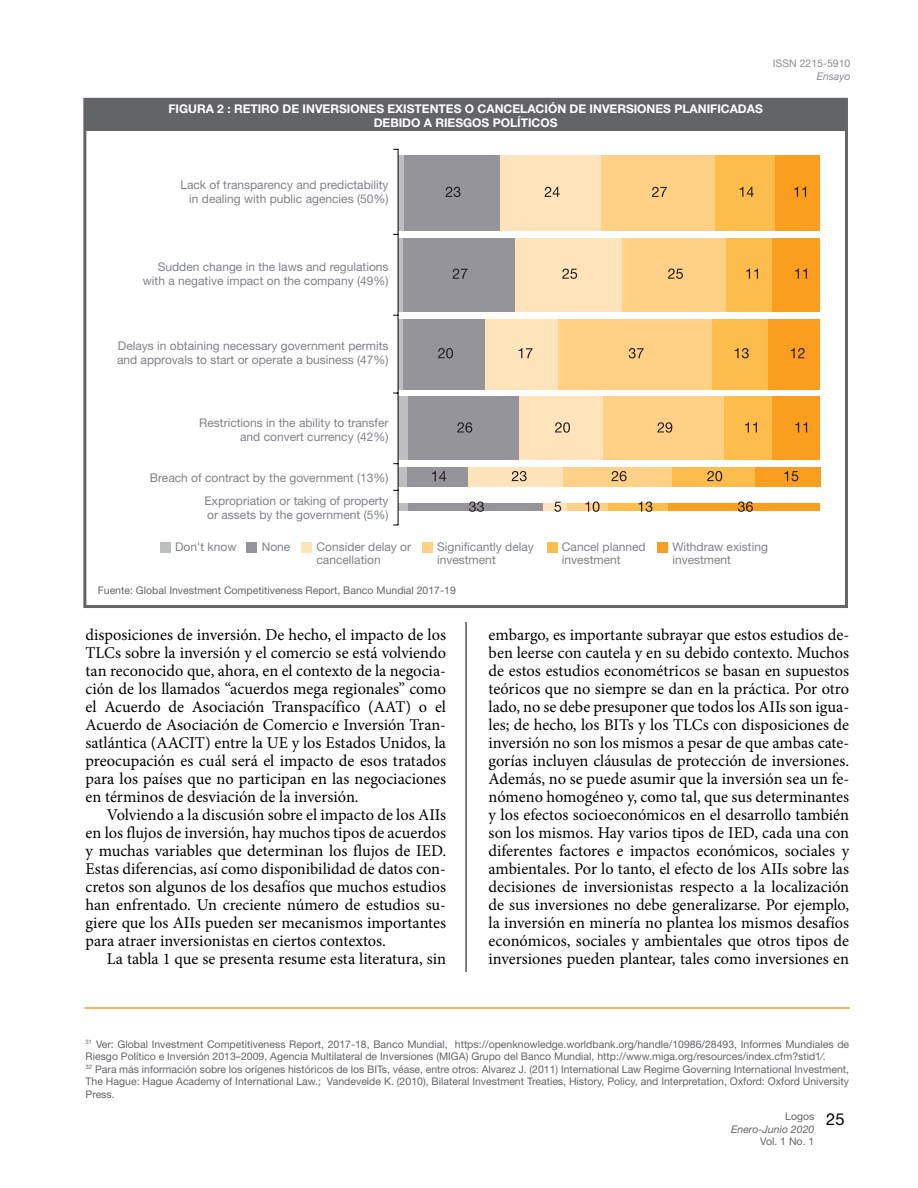
<style>
.page{position:relative;width:918px;height:1188px;background:#fff}
.page>*{position:absolute;margin:0;border:0;box-sizing:border-box;transform-origin:0 0}
.t1{font:16.5px/18px "Minion Pro";color:#000;text-align:justify}
.t2{font:12px/13.5px "Helvetica Neue LT Std";color:#808285}
.t3{font:700 12px/14.4px "Helvetica Neue LT Std";color:#fff;text-align:center}
.t4{font:10.5px/12.6px "Helvetica Neue LT Std";color:#636466}
.t5{font:italic 10.5px/12.6px "Helvetica Neue LT Std";color:#636466}
.t6{font:10.5px "Helvetica Neue LT Std";color:#8c8c90}
.t7{font:italic 10.5px "Helvetica Neue LT Std";color:#8c8c90}
.s1{font-style:normal}
.s2{font-style:normal;font-size:16.5px;color:#000}
</style>
<div class="page">
<hr style="left:85px;top:1007px;width:765px;height:2px;background:#fa9e1f">
<hr style="left:466px;top:622px;width:1px;height:350px;background:#000">
<div style="left:85px;top:99px;width:762px;height:31px;background:#636466"></div>
<div style="left:83px;top:98px;width:765px;height:510px;border:3px solid #636466"></div>
<div style="left:398px;top:238px;width:5px;height:73px;background:#bdbfbf"></div>
<div style="left:403px;top:238px;width:112px;height:73px;background:#949499"></div>
<div style="left:515px;top:238px;width:107px;height:73px;background:#ffe3ba"></div>
<div style="left:622px;top:238px;width:105px;height:73px;background:#ffd187"></div>
<div style="left:727px;top:238px;width:45px;height:73px;background:#fcbd4d"></div>
<div style="left:772px;top:238px;width:48px;height:73px;background:#fa9e1f"></div>
<svg style="left:453px;top:269px;width:14px;height:10px"></svg>
<svg style="left:562px;top:269px;width:15px;height:10px"></svg>
<svg style="left:668px;top:269px;width:15px;height:10px"></svg>
<svg style="left:746px;top:269px;width:12px;height:10px"></svg>
<svg style="left:795px;top:269px;width:12px;height:10px"></svg>
<div style="left:398px;top:319px;width:5px;height:70px;background:#bdbfbf"></div>
<div style="left:403px;top:319px;width:83px;height:70px;background:#949499"></div>
<div style="left:486px;top:319px;width:72px;height:70px;background:#ffe3ba"></div>
<div style="left:558px;top:319px;width:154px;height:70px;background:#ffd187"></div>
<div style="left:712px;top:319px;width:56px;height:70px;background:#fcbd4d"></div>
<div style="left:768px;top:319px;width:52px;height:70px;background:#fa9e1f"></div>
<svg style="left:438px;top:348px;width:15px;height:10px"></svg>
<svg style="left:519px;top:348px;width:14px;height:10px"></svg>
<svg style="left:629px;top:348px;width:15px;height:10px"></svg>
<svg style="left:735px;top:348px;width:14px;height:10px"></svg>
<svg style="left:791px;top:348px;width:14px;height:10px"></svg>
<div style="left:398px;top:397px;width:10px;height:63px;background:#bdbfbf"></div>
<div style="left:408px;top:397px;width:112px;height:63px;background:#949499"></div>
<div style="left:520px;top:397px;width:83px;height:63px;background:#ffe3ba"></div>
<div style="left:603px;top:397px;width:121px;height:63px;background:#ffd187"></div>
<div style="left:724px;top:397px;width:48px;height:63px;background:#fcbd4d"></div>
<div style="left:772px;top:397px;width:48px;height:63px;background:#fa9e1f"></div>
<svg style="left:457px;top:422px;width:15px;height:11px"></svg>
<svg style="left:555px;top:422px;width:15px;height:11px"></svg>
<svg style="left:657px;top:422px;width:15px;height:11px"></svg>
<svg style="left:745px;top:422px;width:12px;height:11px"></svg>
<svg style="left:795px;top:422px;width:12px;height:11px"></svg>
<div style="left:398px;top:467px;width:9px;height:20px;background:#bdbfbf"></div>
<div style="left:407px;top:467px;width:61px;height:20px;background:#949499"></div>
<div style="left:468px;top:467px;width:96px;height:20px;background:#ffe3ba"></div>
<div style="left:564px;top:467px;width:108px;height:20px;background:#ffd187"></div>
<div style="left:672px;top:467px;width:83px;height:20px;background:#fcbd4d"></div>
<div style="left:755px;top:467px;width:65px;height:20px;background:#fa9e1f"></div>
<svg style="left:432px;top:471px;width:14px;height:10px"></svg>
<svg style="left:512px;top:471px;width:15px;height:10px"></svg>
<svg style="left:611px;top:471px;width:16px;height:10px"></svg>
<svg style="left:707px;top:471px;width:15px;height:10px"></svg>
<svg style="left:784px;top:471px;width:14px;height:10px"></svg>
<div style="left:398px;top:155px;width:6px;height:75px;background:#bdbfbf"></div>
<div style="left:404px;top:155px;width:96px;height:75px;background:#949499"></div>
<div style="left:500px;top:155px;width:102px;height:75px;background:#ffe3ba"></div>
<div style="left:602px;top:155px;width:113px;height:75px;background:#ffd187"></div>
<div style="left:715px;top:155px;width:60px;height:75px;background:#fcbd4d"></div>
<div style="left:775px;top:155px;width:45px;height:75px;background:#fa9e1f"></div>
<svg style="left:545px;top:187px;width:15px;height:10px"></svg>
<svg style="left:652px;top:187px;width:15px;height:10px"></svg>
<svg style="left:740px;top:187px;width:14px;height:10px"></svg>
<svg style="left:794px;top:187px;width:12px;height:10px"></svg>
<svg style="left:446px;top:187px;width:15px;height:10px"></svg>
<div style="left:408px;top:504px;width:135px;height:7px;background:#949499"></div>
<div style="left:543px;top:504px;width:24px;height:7px;background:#ffe3ba"></div>
<div style="left:567px;top:504px;width:41px;height:7px;background:#ffd187"></div>
<div style="left:608px;top:504px;width:60px;height:7px;background:#fcbd4d"></div>
<div style="left:668px;top:504px;width:152px;height:7px;background:#fa9e1f"></div>
<svg style="left:469px;top:502px;width:15px;height:10px"></svg>
<svg style="left:554px;top:502px;width:7px;height:10px"></svg>
<svg style="left:585px;top:502px;width:14px;height:10px"></svg>
<svg style="left:638px;top:502px;width:14px;height:10px"></svg>
<svg style="left:738px;top:502px;width:15px;height:10px"></svg>
<div style="left:398px;top:504px;width:10px;height:7px;background:#bdbfbf"></div>
<hr style="left:398px;top:149px;width:1px;height:376px;background:#000">
<div style="left:160px;top:542px;width:10px;height:11px;background:#bdbfbf"></div>
<div style="left:301px;top:542px;width:11px;height:11px;background:#ffe3ba"></div>
<div style="left:422px;top:542px;width:10px;height:11px;background:#ffd187"></div>
<div style="left:547px;top:542px;width:10px;height:11px;background:#fcbd4d"></div>
<div style="left:657px;top:542px;width:11px;height:11px;background:#fa9e1f"></div>
<div style="left:247px;top:542px;width:10px;height:11px;background:#949499"></div>
<p class="t6" style="left:773px;top:57px;width:79px">ISSN 2215-5910</p>
<p class="t3" style="left:168px;top:101px;width:596px">FIGURA 2 : RETIRO DE INVERSIONES EXISTENTES O CANCELACIÓN DE INVERSIONES PLANIFICADAS<br>DEBIDO A RIESGOS POLÍTICOS</p>
<p class="t2" style="left:180px;top:178px;width:210px;text-align:right">Lack of transparency and predictability in dealing with public agencies (50%)</p>
<p class="t2" style="left:143px;top:260px;width:247px;text-align:right">Sudden change in the laws and regulations with a negative impact on the company (49%)</p>
<p class="t2" style="left:117px;top:339px;width:273px">Delays in obtaining necessary government permits and approvals to start or operate a business (47%)</p>
<p class="t2" style="left:199px;top:416px;width:191px;text-align:right">Restrictions in the ability to transfer and convert currency (42%)</p>
<p class="t2" style="left:150px;top:471px;width:240px">Breach of contract by the government (13%)</p>
<p class="t2" style="left:205px;top:494px;width:186px">Expropriation or taking of property or assets by the government (5%)</p>
<p class="t2" style="left:175px;top:540px;width:63px">Don't know</p>
<p class="t2" style="left:317px;top:540px;width:96px">Consider delay or cancellation</p>
<p class="t2" style="left:437px;top:540px;width:98px">Significantly delay investment</p>
<p class="t2" style="left:562px;top:540px;width:85px">Cancel planned investment</p>
<p class="t2" style="left:672px;top:540px;width:97px">Withdraw existing investment</p>
<p class="t2" style="left:262px;top:540px;width:30px">None</p>
<p class="t4" style="left:98px;top:584px;width:360px">Fuente: Global Investment Competitiveness Report, Banco Mundial 2017-19</p>
<p class="t7" style="left:817px;top:70px;width:35px">Ensayo</p>
<p class="t1" style="left:86px;top:626px;width:362px">disposiciones de inversión. De hecho, el impacto de los TLCs sobre la inversión y el comercio se está volviendo tan reconocido que, ahora, en el contexto de la negocia&shy;ción de los llamados “acuerdos mega regionales” como el Acuerdo de Asociación Transpacífico (AAT) o el Acuerdo de Asociación de Comercio e Inversión Tran&shy;satlántica (AACIT) entre la UE y los Estados Unidos, la preocupación es cuál será el impacto de esos tratados para los países que no participan en las negociaciones en términos de desviación de la inversión.</p>
<p class="t1" style="left:86px;top:806px;width:362px;text-indent:21px">Volviendo a la discusión sobre el impacto de los AIIs en los flujos de inversión, hay muchos tipos de acuerdos y muchas variables que determinan los flujos de IED.<br>Estas diferencias, así como disponibilidad de datos con&shy;cretos son algunos de los desafíos que muchos estudios han enfrentado. Un creciente número de estudios su&shy;giere que los AIIs pueden ser mecanismos importantes para atraer inversionistas en ciertos contextos.</p>
<p class="t1" style="left:107px;top:950px;width:341px">La tabla 1 que se presenta resume esta literatura, sin</p>
<p class="t1" style="left:489px;top:626px;width:362px">embargo, es importante subrayar que estos estudios de&shy;ben leerse con cautela y en su debido contexto. Muchos de estos estudios econométricos se basan en supuestos teóricos que no siempre se dan en la práctica. Por otro lado, no se debe presuponer que todos los AIIs son igua&shy;les; de hecho, los BITs y los TLCs con disposiciones de inversión no son los mismos a pesar de que ambas cate&shy;gorías incluyen cláusulas de protección de inversiones.<br>Además, no se puede asumir que la inversión sea un fe&shy;nómeno homogéneo y, como tal, que sus determinantes y los efectos socioeconómicos en el desarrollo también son los mismos. Hay varios tipos de IED, cada una con diferentes factores e impactos económicos, sociales y ambientales. Por lo tanto, el efecto de los AIIs sobre las decisiones de inversionistas respecto a la localización de sus inversiones no debe generalizarse. Por ejemplo, la inversión en minería no plantea los mismos desafíos económicos, sociales y ambientales que otros tipos de inversiones pueden plantear, tales como inversiones en</p>
<p class="t4" style="left:86px;top:1037px;width:765px"><sup>31</sup> Ver: Global Investment Competitiveness Report, 2017-18, Banco Mundial, https://openknowledge.worldbank.org/handle/10986/28493, Informes Mundiales de Riesgo Político e Inversión 2013–2009, Agencia Multilateral de Inversiones (MIGA) Grupo del Banco Mundial, http://www.miga.org/resources/index.cfm?stid1⁄.<br><sup>32</sup> Para más información sobre los orígenes históricos de los BITs, véase, entre otros: Alvarez J. (2011) International Law Regime Governing International Investment, The Hague: Hague Academy of International Law.; Vandevelde K. (2010), Bilateral Investment Treaties, History, Policy, and Interpretation, Oxford: Oxford University Press.</p>
<p class="t5" style="left:731px;top:1110px;width:115px;text-indent:54px"><span class="s1">Logos</span> <span class="s2">25<br></span>Enero-Junio 2020</p>
<p class="t4" style="left:760px;top:1135px;width:56px">Vol. 1 No. 1</p>
</div>
